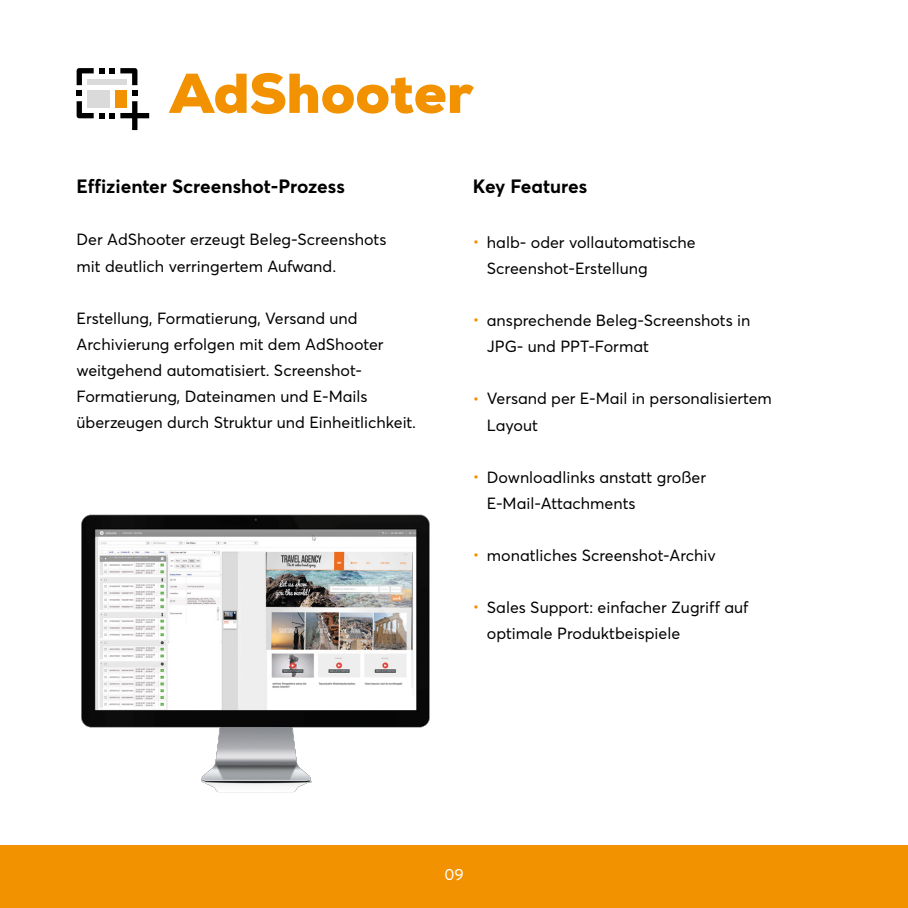
<style>
.page{position:relative;width:908px;height:908px;background:#fff}
.page>*{position:absolute;margin:0;border:0;box-sizing:border-box;transform-origin:0 0}
.t1{font:900 56px "Nexa";letter-spacing:-.005em;color:#f39200}
.t2{font:700 19px "Averta";color:#000}
.t3{font:16px/26px "Averta";color:#000}
.t4{font:16px "Averta";color:#fff}
.s1{color:#f39200}
</style>
<div class="page">
<div style="left:0;top:845px;width:907px;height:62px;background:#f39200"></div>
<div style="left:87px;top:90px;width:23px;height:18px;background:#dadada"></div>
<div style="left:87px;top:80px;width:40px;height:5px;background:#dadada"></div>
<svg style="left:110px;top:68px;width:39px;height:62px"></svg>
<svg style="left:77px;top:68px;width:27px;height:50px"></svg>
<img style="left:81px;top:514px;width:349px;height:279px">
<h1 class="t1" style="left:169px;top:57px;width:305px">AdShooter</h1>
<p class="t2" style="left:77px;top:174px;width:269px">Effizienter Screenshot-Prozess</p>
<p class="t3" style="left:77px;top:226px;width:311px">Der AdShooter erzeugt Beleg-Screenshots mit deutlich verringertem Aufwand.</p>
<p class="t3" style="left:77px;top:304px;width:341px">Erstellung, Formatierung, Versand und Archivierung erfolgen mit dem AdShooter weitgehend automatisiert. Screenshot-Formatierung, Dateinamen und E-Mails überzeugen durch Struktur und Einheitlichkeit.</p>
<p class="t2" style="left:472px;top:174px;width:116px">Key Features</p>
<p class="t3" style="left:486px;top:229px;width:210px;text-indent:-14px"><span class="s1">•</span> halb- oder vollautomatische<br>Screenshot-Erstellung</p>
<p class="t3" style="left:486px;top:307px;width:265px;text-indent:-14px"><span class="s1">•</span> ansprechende Beleg-Screenshots in<br>JPG- und PPT-Format</p>
<p class="t3" style="left:486px;top:385px;width:286px;text-indent:-14px"><span class="s1">•</span> Versand per E-Mail in personalisiertem<br>Layout</p>
<p class="t3" style="left:486px;top:463px;width:220px;text-indent:-14px"><span class="s1">•</span> Downloadlinks anstatt großer<br>E-Mail-Attachments</p>
<p class="t3" style="left:472px;top:541px;width:244px"><span class="s1">•</span> monatliches Screenshot-Archiv</p>
<p class="t3" style="left:486px;top:593px;width:263px;text-indent:-14px"><span class="s1">•</span> Sales Support: einfacher Zugriff auf optimale Produktbeispiele</p>
<p class="t4" style="left:444px;top:864px;width:21px">09</p>
</div>
